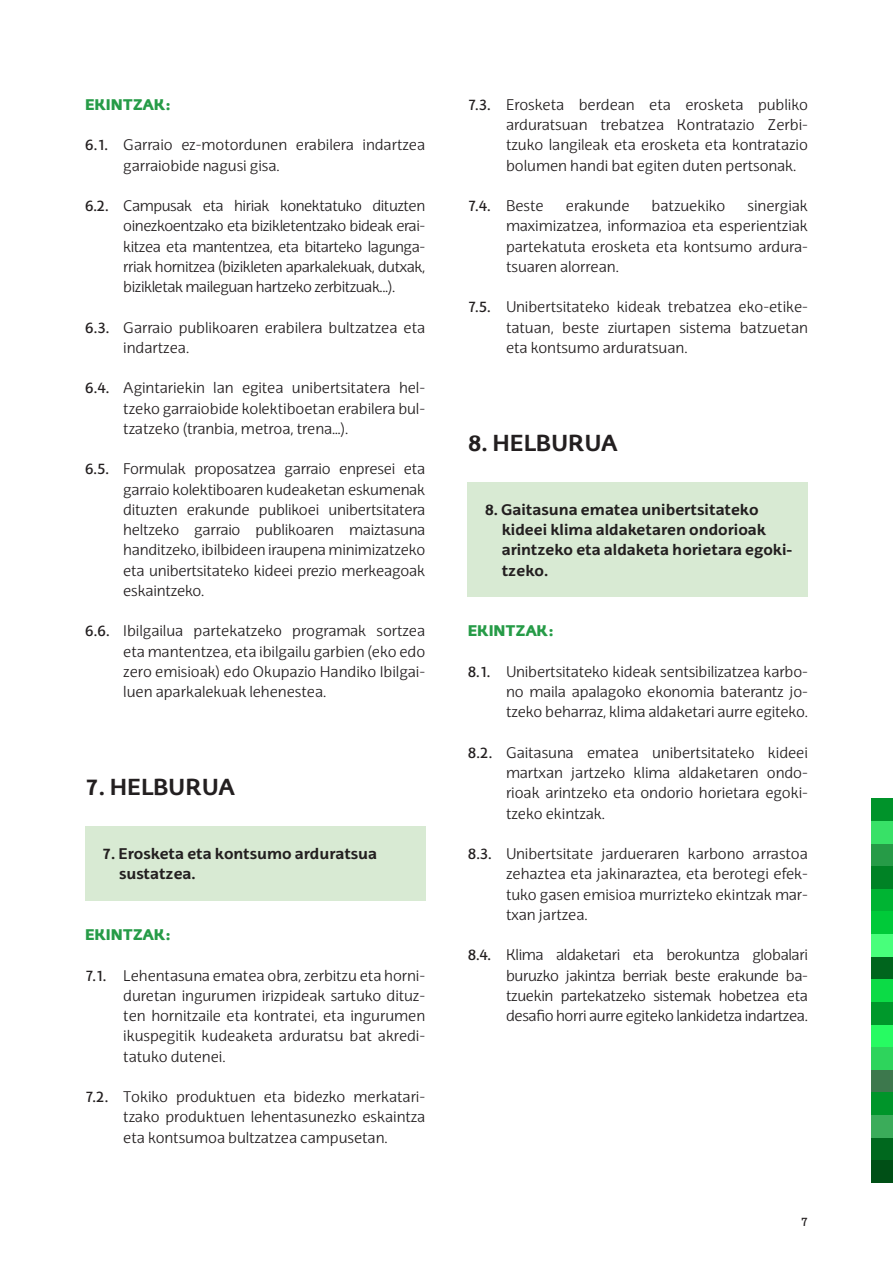
<style>
.page{position:relative;width:893px;height:1263px;background:#fff}
.page>*{position:absolute;margin:0;border:0;box-sizing:border-box;transform-origin:0 0}
.EJE_3{font:700 22.5px "EHU Sans";color:#231f20}
.lista_número_3nivel{font:300 15px/20.2px "EHU Sans";color:#231f20;text-align:justify}
.destacado_color3{font:700 15px/20.2px "EHU Sans";color:#231f20}
.acciones_color3{font:900 15px "EHU Sans";color:#269b47}
.t1{font:12px "EHU Serif";color:#231f20}
.s1{font-weight:400}
</style>
<div class="page">
<svg style="left:872px;top:798px;width:21px;height:385px;background:#16a83f"></svg>
<div style="left:85px;top:826px;width:340px;height:75px;background:#d8ead3"></div>
<div style="left:468px;top:482px;width:340px;height:115px;background:#d8ead3"></div>
<p class="acciones_color3" style="left:85px;top:94px;width:87px">EKINTZAK:</p>
<p class="lista_número_3nivel" style="left:123px;top:135px;width:303px;text-indent:-38px"><span class="s1">6.1.</span> Garraio ez-motordunen erabilera indartzea garraiobide nagusi gisa.</p>
<p class="lista_número_3nivel" style="left:123px;top:195px;width:303px;text-indent:-38px"><span class="s1">6.2.</span> Campusak eta hiriak konektatuko dituzten oinezkoentzako eta bizikletentzako bideak erai&shy;kitzea eta mantentzea, eta bitarteko lagunga&shy;rriak hornitzea (bizikleten aparkalekuak, dutxak, bizikletak maileguan hartzeko zerbitzuak...).</p>
<p class="lista_número_3nivel" style="left:123px;top:317px;width:303px;text-indent:-38px"><span class="s1">6.3.</span> Garraio publikoaren erabilera bultzatzea eta indartzea.</p>
<p class="lista_número_3nivel" style="left:123px;top:378px;width:303px;text-indent:-38px"><span class="s1">6.4.</span> Agintariekin lan egitea unibertsitatera hel&shy;tzeko garraiobide kolektiboetan erabilera bul&shy;tzatzeko (tranbia, metroa, trena…).</p>
<p class="lista_número_3nivel" style="left:123px;top:459px;width:303px;text-indent:-38px"><span class="s1">6.5.</span> Formulak proposatzea garraio enpresei eta garraio kolektiboaren kudeaketan eskumenak dituzten erakunde publikoei unibertsitatera heltzeko garraio publikoaren maiztasuna handitzeko, ibilbideen iraupena minimizatzeko eta unibertsitateko kideei prezio merkeagoak eskaintzeko.</p>
<p class="lista_número_3nivel" style="left:123px;top:621px;width:303px;text-indent:-38px"><span class="s1">6.6.</span> Ibilgailua partekatzeko programak sortzea eta mantentzea, eta ibilgailu garbien (eko edo zero emisioak) edo Okupazio Handiko Ibilgai&shy;luen aparkalekuak lehenestea.</p>
<p class="EJE_3" style="left:85px;top:773px;width:152px">7. HELBURUA</p>
<p class="destacado_color3" style="left:119px;top:843px;width:259px;text-indent:-17px">7. Erosketa eta kontsumo arduratsua sustatzea.</p>
<p class="acciones_color3" style="left:85px;top:925px;width:87px">EKINTZAK:</p>
<p class="lista_número_3nivel" style="left:123px;top:965px;width:303px;text-indent:-38px"><span class="s1">7.1.</span> Lehentasuna ematea obra, zerbitzu eta horni&shy;duretan ingurumen irizpideak sartuko dituz&shy;ten hornitzaile eta kontratei, eta ingurumen ikuspegitik kudeaketa arduratsu bat akredi&shy;tatuko dutenei.</p>
<p class="lista_número_3nivel" style="left:123px;top:1086px;width:303px;text-indent:-38px"><span class="s1">7.2.</span> Tokiko produktuen eta bidezko merkatari&shy;tzako produktuen lehentasunezko eskaintza eta kontsumoa bultzatzea campusetan.</p>
<p class="lista_número_3nivel" style="left:506px;top:94px;width:303px;text-indent:-38px"><span class="s1">7.3.</span> Erosketa berdean eta erosketa publiko arduratsuan trebatzea Kontratazio Zerbi&shy;tzuko langileak eta erosketa eta kontratazio bolumen handi bat egiten duten pertsonak.</p>
<p class="lista_número_3nivel" style="left:468px;top:195px;width:78px"><span class="s1">7.4.</span> Beste</p>
<p class="lista_número_3nivel" style="left:566px;top:195px;width:65px">erakunde</p>
<p class="lista_número_3nivel" style="left:652px;top:195px;width:75px">batzuekiko</p>
<p class="lista_número_3nivel" style="left:506px;top:195px;width:303px;text-indent:242px">sinergiak maximizatzea, informazioa eta esperientziak partekatuta erosketa eta kontsumo ardura&shy;tsuaren alorrean.</p>
<p class="lista_número_3nivel" style="left:506px;top:297px;width:303px;text-indent:-38px"><span class="s1">7.5.</span> Unibertsitateko kideak trebatzea eko-etike&shy;tatuan, beste ziurtapen sistema batzuetan eta kontsumo arduratsuan.</p>
<p class="EJE_3" style="left:468px;top:429px;width:152px">8. HELBURUA</p>
<p class="destacado_color3" style="left:502px;top:499px;width:292px;text-indent:-17px">8. Gaitasuna ematea unibertsitateko kideei klima aldaketaren ondorioak arintzeko eta aldaketa horietara egoki&shy;tzeko.</p>
<p class="acciones_color3" style="left:468px;top:621px;width:87px">EKINTZAK:</p>
<p class="lista_número_3nivel" style="left:506px;top:661px;width:303px;text-indent:-38px"><span class="s1">8.1.</span> Unibertsitateko kideak sentsibilizatzea karbo&shy;no maila apalagoko ekonomia baterantz jo&shy;tzeko beharraz, klima aldaketari aurre egiteko.</p>
<p class="lista_número_3nivel" style="left:506px;top:742px;width:303px;text-indent:-38px"><span class="s1">8.2.</span> Gaitasuna ematea unibertsitateko kideei martxan jartzeko klima aldaketaren ondo&shy;rioak arintzeko eta ondorio horietara egoki&shy;tzeko ekintzak.</p>
<p class="lista_número_3nivel" style="left:506px;top:843px;width:303px;text-indent:-38px"><span class="s1">8.3.</span> Unibertsitate jardueraren karbono arrastoa zehaztea eta jakinaraztea, eta berotegi efek&shy;tuko gasen emisioa murrizteko ekintzak mar&shy;txan jartzea.</p>
<p class="lista_número_3nivel" style="left:506px;top:945px;width:303px;text-indent:-38px"><span class="s1">8.4.</span> Klima aldaketari eta berokuntza globalari buruzko jakintza berriak beste erakunde ba&shy;tzuekin partekatzeko sistemak hobetzea eta desafio horri aurre egiteko lankidetza indartzea.</p>
<p class="t1" style="left:801px;top:1214px;width:8px">7</p>
</div>
